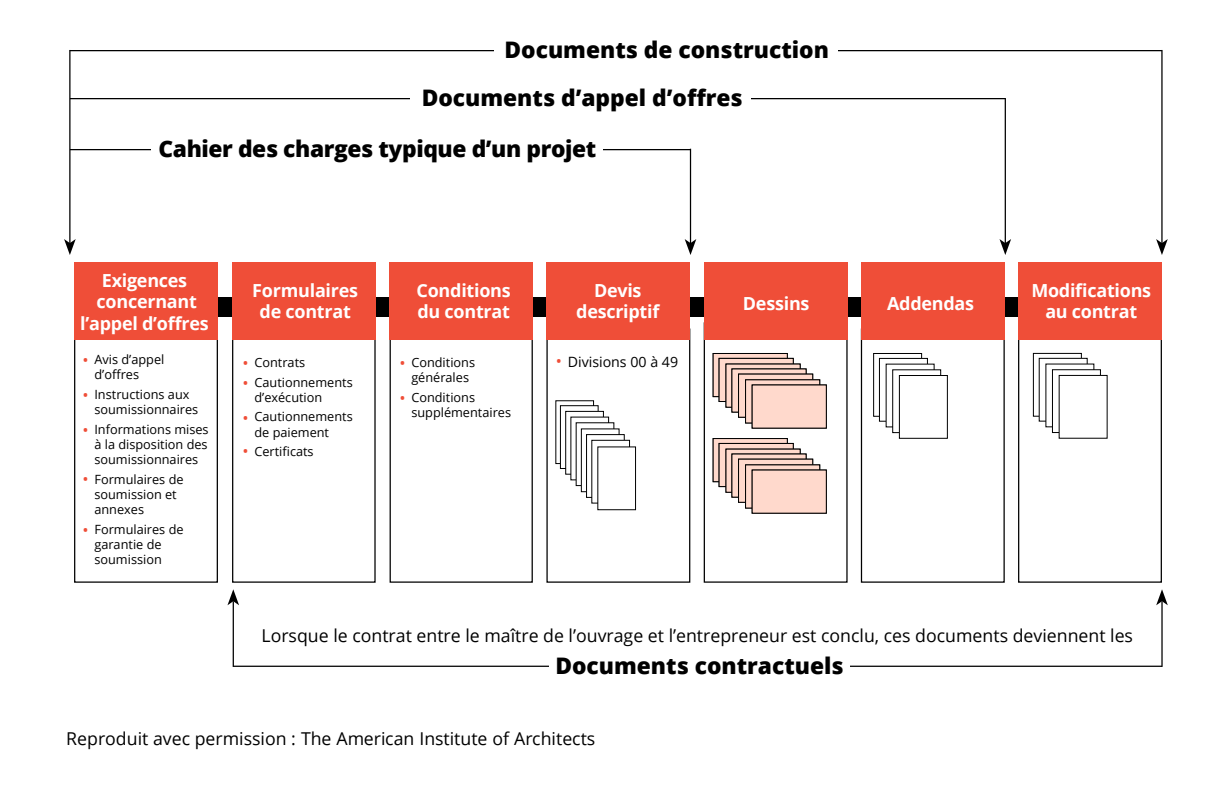
<style>
.page{position:relative;width:1224px;height:789px;background:#fff}
.page>*{position:absolute;margin:0;border:0;box-sizing:border-box;transform-origin:0 0}
.t1{font:800 22.8px "Open Sans";color:#000}
.t2{font:700 18px/21.6px "Open Sans";letter-spacing:-.015em;color:#fff;text-align:center}
.t3{font:17.8px "Open Sans";color:#000}
.t4{font:16.4px/35.2px "Open Sans";color:#ef4e38;text-align:justify}
.t5{font:14.2px "Open Sans";color:#000}
.t6{font:12.8px/15.2px "Open Sans";color:#000}
.s1{font-size:16.4px;color:#ef4e38}
</style>
<div class="page">
<div style="left:147px;top:297px;width:948px;height:19px;background:#000"></div>
<div style="left:1018px;top:328px;width:144px;height:254px;border:1px solid #000"></div>
<div style="left:861px;top:328px;width:144px;height:254px;border:1px solid #000"></div>
<div style="left:704px;top:322px;width:144px;height:260px;border:1px solid #000"></div>
<div style="left:546px;top:328px;width:144px;height:254px;border:1px solid #000"></div>
<div style="left:390px;top:328px;width:143px;height:254px;border:1px solid #000"></div>
<div style="left:232px;top:328px;width:144px;height:254px;border:1px solid #000"></div>
<div style="left:74px;top:328px;width:144px;height:254px;border:1px solid #000"></div>
<div style="left:74px;top:262px;width:144px;height:78px;background:#ef4e38"></div>
<hr style="left:70px;top:50px;width:1092px;height:1px;background:#000">
<div style="left:495px;top:34px;width:343px;height:34px;background:#fff"></div>
<hr style="left:69px;top:50px;width:2px;height:193px;background:#000">
<svg style="left:64px;top:239px;width:12px;height:16px"></svg>
<hr style="left:1161px;top:50px;width:2px;height:193px;background:#000">
<svg style="left:1156px;top:239px;width:12px;height:16px"></svg>
<div style="left:232px;top:262px;width:144px;height:78px;background:#ef4e38"></div>
<div style="left:546px;top:262px;width:144px;height:78px;background:#ef4e38"></div>
<div style="left:861px;top:262px;width:144px;height:78px;background:#ef4e38"></div>
<div style="left:704px;top:262px;width:144px;height:78px;background:#ef4e38"></div>
<div style="left:1018px;top:262px;width:144px;height:78px;background:#ef4e38"></div>
<hr style="left:70px;top:98px;width:935px;height:1px;background:#000">
<div style="left:410px;top:79px;width:341px;height:37px;background:#fff"></div>
<div style="left:389px;top:262px;width:144px;height:78px;background:#ef4e38"></div>
<div style="left:556px;top:400px;width:38px;height:63px;background:linear-gradient(to right,#fff,#fff)"></div>
<div style="left:560px;top:405px;width:38px;height:63px;background:#fff"></div>
<div style="left:560px;top:405px;width:38px;height:63px;border:1px solid #000"></div>
<svg style="left:567px;top:413px;width:31px;height:59px"></svg>
<div style="left:565px;top:411px;width:39px;height:63px;border:1px solid #000"></div>
<svg style="left:573px;top:418px;width:31px;height:60px"></svg>
<svg style="left:578px;top:424px;width:26px;height:60px"></svg>
<div style="left:581px;top:429px;width:38px;height:62px;background:#fff"></div>
<div style="left:581px;top:428px;width:38px;height:64px;border:1px solid #000"></div>
<svg style="left:588px;top:436px;width:35px;height:59px"></svg>
<div style="left:586px;top:434px;width:39px;height:63px;border:1px solid #000"></div>
<div style="left:592px;top:440px;width:38px;height:63px;background:linear-gradient(to bottom,#fff,#fff)"></div>
<div style="left:592px;top:440px;width:38px;height:63px;border:1px solid #000"></div>
<div style="left:598px;top:447px;width:38px;height:62px;background:#fff"></div>
<div style="left:598px;top:446px;width:38px;height:64px;border:1px solid #000"></div>
<svg style="left:713px;top:353px;width:75px;height:44px"></svg>
<div style="left:719px;top:358px;width:75px;height:44px;background:#ffd9cc;border:1px solid #000"></div>
<div style="left:726px;top:363px;width:74px;height:44px;background:linear-gradient(to right,#ffd9cc,#ffd9cc)"></div>
<div style="left:732px;top:368px;width:74px;height:44px;background:linear-gradient(to right,#ffd9cc,#ffd9cc);border:1px solid #000"></div>
<div style="left:738px;top:374px;width:75px;height:43px;background:#ffd9cc;border:1px solid #000"></div>
<div style="left:745px;top:379px;width:75px;height:44px;background:#ffd9cc;border:1px solid #000"></div>
<div style="left:752px;top:384px;width:75px;height:44px;background:#ffd9cc"></div>
<div style="left:713px;top:438px;width:75px;height:44px;background:linear-gradient(to right,#f7d2c6,#f4cfc3);border:1px solid #000"></div>
<div style="left:719px;top:443px;width:75px;height:44px;background:#ffd9cc;border:1px solid #000"></div>
<div style="left:726px;top:448px;width:74px;height:44px;background:linear-gradient(to right,#ffd9cc,#ffd9cc)"></div>
<div style="left:732px;top:453px;width:74px;height:44px;background:linear-gradient(to right,#ffd9cc,#ffd9cc)"></div>
<div style="left:738px;top:459px;width:75px;height:43px;background:#ffd9cc;border:1px solid #000"></div>
<div style="left:745px;top:464px;width:75px;height:44px;background:#ffd9cc;border:1px solid #000"></div>
<div style="left:752px;top:469px;width:75px;height:44px;background:#ffd9cc"></div>
<div style="left:873px;top:353px;width:49px;height:63px;border:1px solid #000"></div>
<svg style="left:881px;top:360px;width:45px;height:59px"></svg>
<div style="left:879px;top:358px;width:49px;height:63px;border:1px solid #000"></div>
<div style="left:886px;top:364px;width:48px;height:63px;background:#fff"></div>
<div style="left:892px;top:369px;width:49px;height:64px;border:1px solid #000"></div>
<div style="left:899px;top:375px;width:48px;height:63px;background:#fff"></div>
<div style="left:899px;top:375px;width:49px;height:63px;border:1px solid #000"></div>
<hr style="left:1005px;top:98px;width:1px;height:145px;background:#000">
<svg style="left:999px;top:239px;width:12px;height:16px"></svg>
<hr style="left:70px;top:149px;width:620px;height:1px;background:#000">
<div style="left:152px;top:130px;width:451px;height:37px;background:#fff"></div>
<hr style="left:690px;top:149px;width:1px;height:94px;background:#000">
<svg style="left:685px;top:239px;width:11px;height:16px"></svg>
<hr style="left:233px;top:665px;width:929px;height:1px;background:#000">
<div style="left:549px;top:653px;width:301px;height:31px;background:#fff"></div>
<hr style="left:1161px;top:601px;width:2px;height:65px;background:#000">
<svg style="left:1156px;top:589px;width:12px;height:16px"></svg>
<hr style="left:233px;top:601px;width:1px;height:65px;background:#000">
<svg style="left:227px;top:589px;width:12px;height:16px"></svg>
<svg style="left:1038px;top:357px;width:42px;height:57px"></svg>
<div style="left:1033px;top:353px;width:49px;height:63px;border:1px solid #000"></div>
<svg style="left:1039px;top:358px;width:48px;height:63px"></svg>
<div style="left:1039px;top:358px;width:49px;height:63px;border:1px solid #000"></div>
<div style="left:1046px;top:364px;width:48px;height:63px;background:#fff"></div>
<svg style="left:1058px;top:374px;width:41px;height:57px"></svg>
<div style="left:1052px;top:369px;width:49px;height:64px;border:1px solid #000"></div>
<div style="left:1059px;top:375px;width:48px;height:63px;background:#fff"></div>
<h1 class="t1" style="left:505px;top:33px;width:326px">Documents de construction</h1>
<h1 class="t1" style="left:422px;top:80px;width:323px">Documents d’appel d’offres</h1>
<h1 class="t1" style="left:158px;top:131px;width:439px">Cahier des charges typique d’un projet</h1>
<h2 class="t2" style="left:80px;top:269px;width:130px">Exigences concernant l’appel d’offres</h2>
<p class="t6" style="left:94px;top:351px;width:71px">Avis d’appel d’offres</p>
<p class="t6" style="left:94px;top:386px;width:105px">Instructions aux soumissionnaires</p>
<p class="t6" style="left:94px;top:421px;width:116px;text-align:justify">Informations mises à la disposition des soumissionnaires</p>
<p class="t6" style="left:94px;top:471px;width:91px">Formulaires de soumission et annexes</p>
<p class="t6" style="left:94px;top:521px;width:91px">Formulaires de garantie de soumission</p>
<p class="t4" style="left:83px;top:341px;width:8px">• • •</p>
<p class="t4" style="left:83px;top:460px;width:8px">•</p>
<p class="t4" style="left:83px;top:511px;width:8px">•</p>
<h2 class="t2" style="left:252px;top:279px;width:107px">Formulaires de contrat</h2>
<p class="t6" style="left:254px;top:352px;width:100px;line-height:19.4px;text-indent:-12px"><span class="s1">•</span> Contrats<br>Cautionnements</p>
<p class="t6" style="left:254px;top:387px;width:100px;line-height:19.4px">d’exécution<br>Cautionnements</p>
<p class="t6" style="left:254px;top:422px;width:76px;line-height:19.4px">de paiement<br>Certificats</p>
<p class="t4" style="left:243px;top:365px;width:8px;line-height:34.2px">• • •</p>
<h2 class="t2" style="left:417px;top:279px;width:96px;text-align:left">Conditions du contrat</h2>
<p class="t6" style="left:399px;top:354px;width:77px;text-align:center"><span class="s1">•</span> Conditions générales</p>
<p class="t6" style="left:411px;top:389px;width:101px">Conditions supplémentaires</p>
<p class="t4" style="left:399px;top:380px;width:8px">•</p>
<h2 class="t2" style="left:576px;top:279px;width:85px">Devis descriptif</h2>
<p class="t5" style="left:556px;top:352px;width:124px"><span class="s1">•</span> Divisions 00 à 49</p>
<h2 class="t2" style="left:743px;top:292px;width:68px">Dessins</h2>
<h2 class="t2" style="left:887px;top:292px;width:89px">Addendas</h2>
<h2 class="t2" style="left:1031px;top:279px;width:121px">Modifications au contrat</h2>
<h3 class="t3" style="left:262px;top:623px;width:873px">Lorsque le contrat entre le maître de l’ouvrage et l’entrepreneur est conclu, ces documents deviennent les</h3>
<h1 class="t1" style="left:555px;top:648px;width:290px">Documents contractuels</h1>
<h3 class="t3" style="left:66px;top:726px;width:531px">Reproduit avec permission : The American Institute of Architects</h3>
</div>
